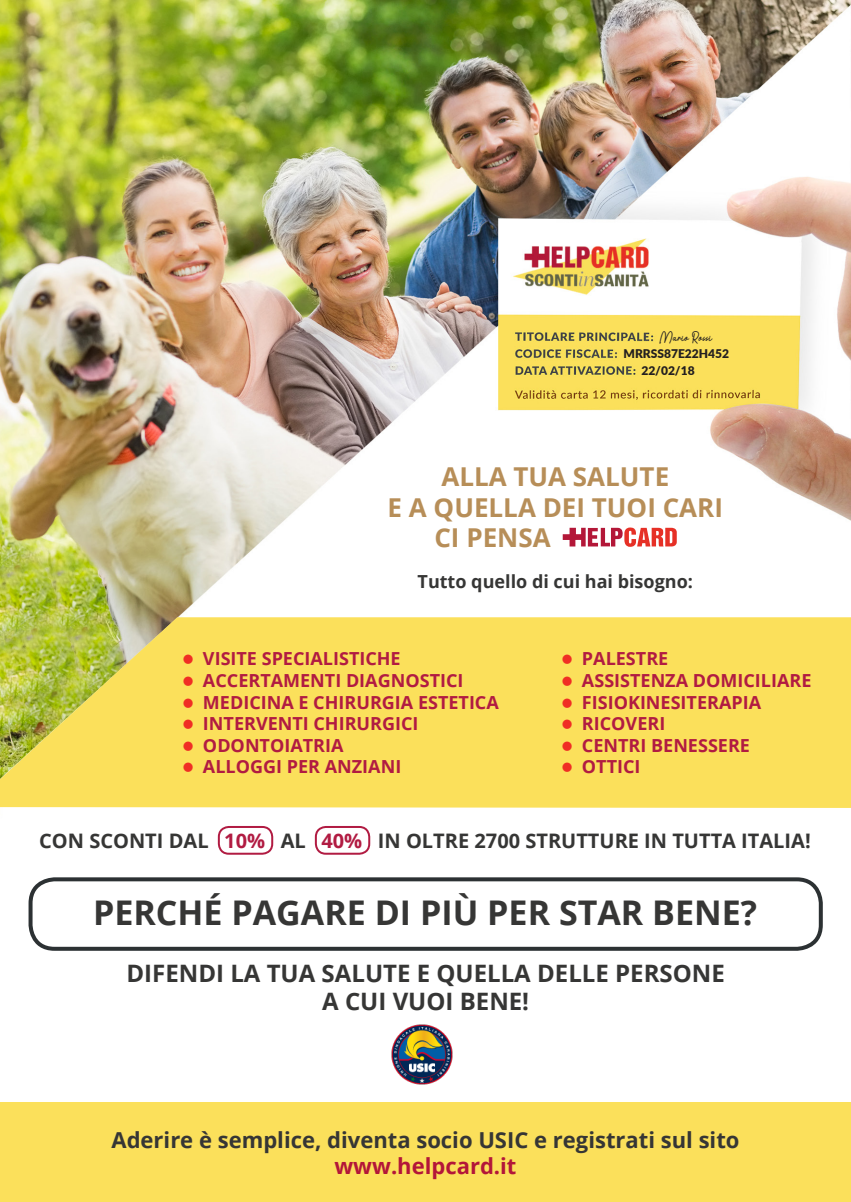
<style>
.page{position:relative;width:851px;height:1202px;background:#fff}
.page>*{position:absolute;margin:0;border:0;box-sizing:border-box;transform-origin:0 0}
.t1{font:700 34px "Open Sans";color:#363635}
.t2{font:700 26px "Open Sans";color:#b78e58}
.t3{font:700 24px "Open Sans";color:#363635}
.t4{font:700 22px "Open Sans";color:#363635}
.t5{font:700 22px "Open Sans";color:#b31639}
.t6{font:700 20px "Open Sans";color:#363635}
.t7{font:700 18px "Open Sans";color:#b11b42}
.t8{font:700 18px "Open Sans";color:#363635}
.t9{font:900 12px "Lato";color:#231f20}
.t10{font:12px "Rote";color:#231f20}
.s1{font-family:"Lato";font-weight:900;color:#f02e24}
.s2{color:#b11b42}
</style>
<div class="page">
<img style="left:0;top:0;width:850px;height:1103px">
<div style="left:0;top:1103px;width:850px;height:99px;background:#fbe05b"></div>
<svg style="left:0;top:617px;width:850px;height:191px;background:#f4dc5a"></svg>
<div style="left:29px;top:877px;width:793px;height:74px;border:4px solid #2c3133;border-radius:24px"></div>
<svg style="left:562px;top:527px;width:114px;height:20px"></svg>
<div style="left:218px;top:826px;width:55px;height:29px;border:2px solid #b11b42;border-radius:10px"></div>
<div style="left:315px;top:826px;width:55px;height:29px;border:2px solid #b11b42;border-radius:10px"></div>
<img style="left:392px;top:1024px;width:60px;height:61px">
<p class="t10" style="left:659px;top:328px;width:54px">Mario Rossi</p>
<p class="t9" style="left:623px;top:345px;width:107px">MRRSS87E22H452</p>
<p class="t9" style="left:641px;top:362px;width:55px">22/02/18</p>
<p class="t2" style="left:441px;top:458px;width:229px">ALLA TUA SALUTE</p>
<p class="t2" style="left:387px;top:489px;width:337px">E A QUELLA DEI TUOI CARI</p>
<p class="t2" style="left:434px;top:520px;width:118px">CI PENSA</p>
<p class="t8" style="left:417px;top:568px;width:277px">Tutto quello di cui hai bisogno:</p>
<p class="t7" style="left:183px;top:646px;width:219px"><span class="s1">●</span> VISITE SPECIALISTICHE</p>
<p class="t7" style="left:183px;top:668px;width:282px"><span class="s1">●</span> ACCERTAMENTI DIAGNOSTICI</p>
<p class="t7" style="left:183px;top:689px;width:317px"><span class="s1">●</span> MEDICINA E CHIRURGIA ESTETICA</p>
<p class="t7" style="left:183px;top:711px;width:237px"><span class="s1">●</span> INTERVENTI CHIRURGICI</p>
<p class="t7" style="left:183px;top:732px;width:162px"><span class="s1">●</span> ODONTOIATRIA</p>
<p class="t7" style="left:183px;top:754px;width:220px"><span class="s1">●</span> ALLOGGI PER ANZIANI</p>
<p class="t7" style="left:561px;top:646px;width:108px"><span class="s1">●</span> PALESTRE</p>
<p class="t7" style="left:561px;top:668px;width:251px"><span class="s1">●</span> ASSISTENZA DOMICILIARE</p>
<p class="t7" style="left:561px;top:689px;width:201px"><span class="s1">●</span> FISIOKINESITERAPIA</p>
<p class="t7" style="left:561px;top:711px;width:105px"><span class="s1">●</span> RICOVERI</p>
<p class="t7" style="left:561px;top:732px;width:190px"><span class="s1">●</span> CENTRI BENESSERE</p>
<p class="t7" style="left:561px;top:754px;width:80px"><span class="s1">●</span> OTTICI</p>
<p class="t6" style="left:39px;top:827px;width:773px">CON SCONTI DAL <span class="s2">10%</span> AL <span class="s2">40%</span> IN OLTRE 2700 STRUTTURE IN TUTTA ITALIA!</p>
<p class="t1" style="left:93px;top:889px;width:665px">PERCHÉ PAGARE DI PIÙ PER STAR BENE?</p>
<p class="t3" style="left:126px;top:956px;width:599px">DIFENDI LA TUA SALUTE E QUELLA DELLE PERSONE</p>
<p class="t3" style="left:322px;top:985px;width:208px">A CUI VUOI BENE!</p>
<p class="t4" style="left:111px;top:1124px;width:629px">Aderire è semplice, diventa socio USIC e registrati sul sito</p>
<p class="t5" style="left:334px;top:1150px;width:183px">www.helpcard.it</p>
</div>
